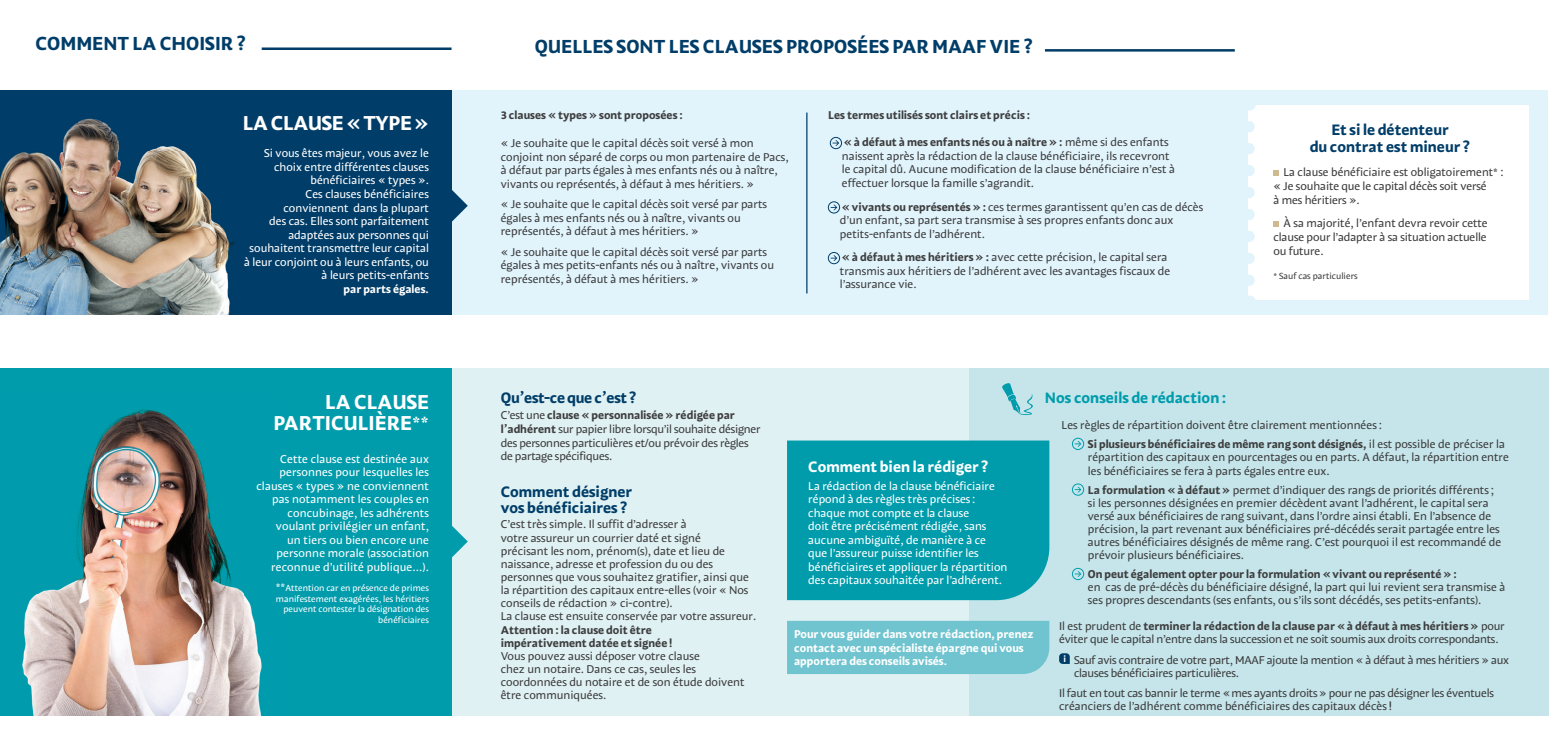
<style>
.page{position:relative;width:1567px;height:745px;background:#fff}
.page>*{position:absolute;margin:0;border:0;box-sizing:border-box;transform-origin:0 0}
.t1{font:20px/21.2px "MAAF Bold";color:#fff;text-align:right}
.t2{font:20px "MAAF Bold";letter-spacing:-.02em;color:#fff}
.t3{font:18.75px "MAAF Bold";color:#003d68}
.t4{font:15px/16.2px "MAAF Bold";color:#003d68}
.t5{font:15px "MAAF Bold";color:#009cac}
.t6{font:15px "MAAF Bold";color:#fff}
.t7{font:15px "MAAF Bold";letter-spacing:-.02em;color:#003d68}
.t8{font:11.25px/13.1px "MAAF";color:#3e3e3f}
.t9{font:11.25px/13.5px "MAAF";color:#fff;text-align:right}
.t10{font:11.25px/13.1px "MAAF Bold";color:#3e3e3f}
.t11{font:11.25px/13.8px "MAAF";letter-spacing:-.02em;color:#3e3e3f}
.t12{font:11.25px/13.5px "MAAF Bold";color:#fff}
.t13{font:8.75px/10.5px "MAAF";color:#fff;text-align:right}
.t14{font:8.75px "MAAF";color:#3e3e3f}
.s1{font-family:"MAAF"}
.s2{font-family:"MAAF Bold"}
.s3{font-size:11.25px}
</style>
<div class="page">
<div style="left:444px;top:368px;width:1080px;height:347px;background:#e0f1f3"></div>
<div style="left:969px;top:368px;width:578px;height:347px;background:#c5e5ea"></div>
<div style="left:451px;top:90px;width:1096px;height:224px;background:#e1f4fc"></div>
<div style="left:0;top:90px;width:451px;height:224px;background:#003d68"></div>
<div style="left:830px;top:137px;width:11px;height:12px;border:1px solid #003d68;border-radius:50%"></div>
<svg style="left:832px;top:140px;width:7px;height:6px"></svg>
<div style="left:828px;top:201px;width:11px;height:12px;border:1px solid #003d68;border-radius:50%"></div>
<svg style="left:830px;top:204px;width:7px;height:6px"></svg>
<div style="left:828px;top:252px;width:11px;height:12px;border:1px solid #003d68;border-radius:50%"></div>
<svg style="left:830px;top:255px;width:7px;height:6px"></svg>
<div style="left:1072px;top:437px;width:11px;height:12px;border:1px solid #009cac;border-radius:50%"></div>
<svg style="left:1074px;top:441px;width:7px;height:5px"></svg>
<div style="left:1072px;top:483px;width:11px;height:12px;border:1px solid #009cac;border-radius:50%"></div>
<svg style="left:1074px;top:486px;width:7px;height:6px"></svg>
<div style="left:1072px;top:567px;width:11px;height:12px;border:1px solid #009cac;border-radius:50%"></div>
<svg style="left:1074px;top:571px;width:7px;height:5px"></svg>
<svg style="left:1059px;top:653px;width:10px;height:10px"></svg>
<hr style="left:806px;top:112px;width:1px;height:181px;background:#003d68">
<hr style="left:262px;top:47px;width:189px;height:3px;background:#003d68">
<hr style="left:1044px;top:49px;width:190px;height:3px;background:#003d68">
<img style="left:0;top:118px;width:255px;height:197px">
<svg style="left:1002px;top:383px;width:30px;height:32px"></svg>
<div style="left:1248px;top:105px;width:280px;height:195px;background:#fff"></div>
<svg style="left:1248px;top:126px;width:6px;height:174px"></svg>
<svg style="left:1273px;top:170px;width:6px;height:6px"></svg>
<svg style="left:1273px;top:221px;width:6px;height:6px"></svg>
<svg style="left:451px;top:189px;width:17px;height:33px"></svg>
<svg style="left:451px;top:524px;width:17px;height:34px"></svg>
<div style="left:0;top:368px;width:451px;height:347px;background:#009cac"></div>
<img style="left:0;top:409px;width:284px;height:307px">
<div style="left:787px;top:440px;width:262px;height:159px;background:#009cac"></div>
<div style="left:787px;top:620px;width:262px;height:53px;background:#6fc4cf"></div>
<h2 class="t3" style="left:35px;top:36px;width:212px">COMMENT LA CHOISIR ?</h2>
<h2 class="t3" style="left:534px;top:39px;width:500px">QUELLES SONT LES CLAUSES PROPOSÉES PAR MAAF VIE ?</h2>
<h1 class="t2" style="left:243px;top:115px;width:187px">LA CLAUSE « TYPE »</h1>
<p class="t9" style="left:244px;top:148px;width:186px">Si vous êtes majeur, vous avez le choix entre différentes clauses bénéficiaires « types ».<br>Ces clauses bénéficiaires conviennent dans la plupart<br>des cas. Elles sont parfaitement adaptées aux personnes qui souhaitent transmettre leur capital à leur conjoint ou à leurs enfants, ou à leurs petits-enfants</p>
<p class="t12" style="left:343px;top:283px;width:87px">par parts égales.</p>
<p class="t10" style="left:500px;top:110px;width:184px">3 clauses « types » sont proposées :</p>
<p class="t8" style="left:500px;top:137px;width:289px;line-height:13.5px">« Je souhaite que le capital décès soit versé à mon conjoint non séparé de corps ou mon partenaire de Pacs, à défaut par parts égales à mes enfants nés ou à naître, vivants ou représentés, à défaut à mes héritiers. »</p>
<p class="t8" style="left:500px;top:199px;width:268px;line-height:13.5px">« Je souhaite que le capital décès soit versé par parts égales à mes enfants nés ou à naître, vivants ou représentés, à défaut à mes héritiers. »</p>
<p class="t8" style="left:500px;top:246px;width:275px;line-height:13.5px">« Je souhaite que le capital décès soit versé par parts égales à mes petits-enfants nés ou à naître, vivants ou représentés, à défaut à mes héritiers. »</p>
<p class="t10" style="left:828px;top:110px;width:204px">Les termes utilisés sont clairs et précis :</p>
<p class="t10" style="left:843px;top:137px;width:326px">« à défaut à mes enfants nés ou à naître » : <span class="s1">même si des enfants</span></p>
<p class="t8" style="left:841px;top:150px;width:335px;line-height:13.5px">naissent après la rédaction de la clause bénéficiaire, ils recevront le capital dû. Aucune modification de la clause bénéficiaire n’est à effectuer lorsque la famille s’agrandit.</p>
<p class="t8" style="left:839px;top:201px;width:365px;line-height:13.5px"><span class="s2">« vivants ou représentés » :</span> ces termes garantissent qu’en cas de décès d’un enfant, sa part sera transmise à ses propres enfants donc aux petits-enfants de l’adhérent.</p>
<p class="t8" style="left:839px;top:251px;width:332px;line-height:13.5px"><span class="s2">« à défaut à mes héritiers » :</span> avec cette précision, le capital sera transmis aux héritiers de l’adhérent avec les avantages fiscaux de l’assurance vie.</p>
<h3 class="t4" style="left:1309px;top:124px;width:162px;text-align:center">Et si le détenteur<br>du contrat est mineur ?</h3>
<p class="t8" style="left:1273px;top:166px;width:232px;line-height:13.8px;text-indent:10px">La clause bénéficiaire est obligatoirement* : « Je souhaite que le capital décès soit versé<br>à mes héritiers ».</p>
<p class="t8" style="left:1273px;top:217px;width:216px;line-height:13.8px;text-align:justify;text-indent:10px">À sa majorité, l’enfant devra revoir cette clause pour l’adapter à sa situation actuelle ou future.</p>
<p class="t14" style="left:1273px;top:272px;width:86px">* Sauf cas particuliers</p>
<h1 class="t1" style="left:273px;top:393px;width:157px">LA CLAUSE<br>PARTICULIÈRE**</h1>
<p class="t9" style="left:256px;top:453px;width:174px">Cette clause est destinée aux personnes pour lesquelles les clauses « types » ne conviennent pas notamment les couples en concubinage, les adhérents voulant privilégier un enfant,<br>un tiers ou bien encore une personne morale (association reconnue d’utilité publique...).</p>
<p class="t13" style="left:276px;top:583px;width:155px"><span class="s3">**</span>Attention car en présence de primes manifestement exagérées, les héritiers peuvent contester la désignation des bénéficiaires</p>
<h3 class="t7" style="left:500px;top:392px;width:137px">Qu’est-ce que c’est ?</h3>
<p class="t10" style="left:500px;top:409px;width:236px"><span class="s1">C’est une</span> clause « personnalisée » rédigée par</p>
<p class="t11" style="left:500px;top:423px;width:261px"><span class="s2">l’adhérent</span> sur papier libre lorsqu’il souhaite désigner des personnes particulières et/ou prévoir des règles de partage spécifiques.</p>
<h3 class="t4" style="left:500px;top:485px;width:133px">Comment désigner vos bénéficiaires ?</h3>
<p class="t8" style="left:500px;top:519px;width:257px">C’est très simple. Il suffit d’adresser à<br>votre assureur un courrier daté et signé<br>précisant les nom, prénom(s), date et lieu de naissance, adresse et profession du ou des personnes que vous souhaitez gratifier, ainsi que la répartition des capitaux entre-elles (voir « Nos conseils de rédaction » ci-contre).<br>La clause est ensuite conservée par votre assureur.</p>
<p class="t10" style="left:500px;top:624px;width:173px">Attention : la clause doit être impérativement datée et signée !</p>
<p class="t8" style="left:500px;top:650px;width:245px">Vous pouvez aussi déposer votre clause<br>chez un notaire. Dans ce cas, seules les coordonnées du notaire et de son étude doivent être communiquées.</p>
<h3 class="t6" style="left:808px;top:461px;width:182px">Comment bien la rédiger ?</h3>
<p class="t9" style="left:808px;top:480px;width:201px;text-align:left">La rédaction de la clause bénéficiaire répond à des règles très précises : chaque mot compte et la clause<br>doit être précisément rédigée, sans aucune ambiguïté, de manière à ce que l’assureur puisse identifier les bénéficiaires et appliquer la répartition des capitaux souhaitée par l’adhérent.</p>
<p class="t12" style="left:794px;top:628px;width:241px">Pour vous guider dans votre rédaction, prenez contact avec un spécialiste épargne qui vous apportera des conseils avisés.</p>
<h3 class="t5" style="left:1044px;top:392px;width:183px">Nos conseils de rédaction :</h3>
<p class="t8" style="left:1061px;top:419px;width:322px">Les règles de répartition doivent être clairement mentionnées :</p>
<p class="t10" style="left:1087px;top:438px;width:418px">Si plusieurs bénéficiaires de même rang sont désignés, <span class="s1">il est possible de préciser la</span></p>
<p class="t8" style="left:1087px;top:451px;width:422px;line-height:13.5px">répartition des capitaux en pourcentages ou en parts. A défaut, la répartition entre les bénéficiaires se fera à parts égales entre eux.</p>
<p class="t8" style="left:1087px;top:484px;width:415px"><span class="s2">La formulation « à défaut »</span> permet d’indiquer des rangs de priorités différents ; si les personnes désignées en premier décèdent avant l’adhérent, le capital sera versé aux bénéficiaires de rang suivant, dans l’ordre ainsi établi. En l’absence de précision, la part revenant aux bénéficiaires pré-décédés serait partagée entre les autres bénéficiaires désignés de même rang. C’est pourquoi il est recommandé de prévoir plusieurs bénéficiaires.</p>
<p class="t10" style="left:1087px;top:568px;width:370px">On peut également opter pour la formulation « vivant ou représenté » :</p>
<p class="t8" style="left:1087px;top:581px;width:419px">en cas de pré-décès du bénéficiaire désigné, la part qui lui revient sera transmise à ses propres descendants (ses enfants, ou s’ils sont décédés, ses petits-enfants).</p>
<p class="t10" style="left:1059px;top:620px;width:447px"><span class="s1">Il est prudent de</span> terminer la rédaction de la clause par « à défaut à mes héritiers » <span class="s1">pour</span></p>
<p class="t11" style="left:1063px;top:630px;width:447px;line-height:20.6px;text-indent:-4px">éviter que le capital n’entre dans la succession et ne soit soumis aux droits correspondants.<br><sup>i</sup> Sauf avis contraire de votre part, MAAF ajoute la mention « à défaut à mes héritiers » aux</p>
<p class="t11" style="left:1059px;top:664px;width:436px;line-height:20.2px;text-indent:15px">clauses bénéficiaires particulières.<br>Il faut en tout cas bannir le terme « mes ayants droits » pour ne pas désigner les éventuels</p>
<p class="t8" style="left:1059px;top:700px;width:334px">créanciers de l’adhérent comme bénéficiaires des capitaux décès !</p>
</div>
